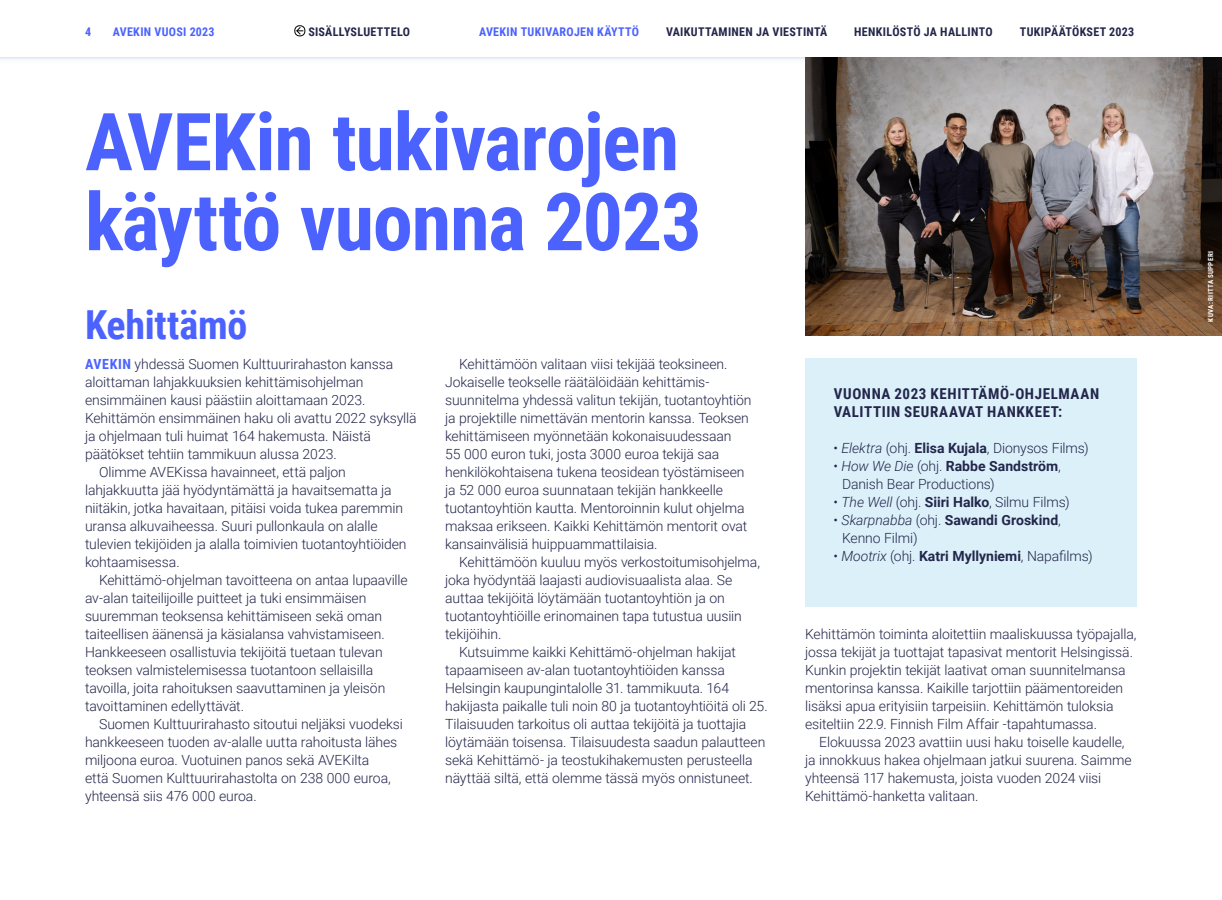
<style>
.page{position:relative;width:1222px;height:900px;background:#fff}
.page>*{position:absolute;margin:0;border:0;box-sizing:border-box;transform-origin:0 0}
.iso_otsikko{font:700 80px/80px "Roboto Condensed";letter-spacing:-.015em;color:#4b62fe}
.iso_otsikko-2{font:700 40px "Roboto Condensed";letter-spacing:-.005em;color:#4b62fe}
.väliotsikko{font:700 15px/18px "Roboto Condensed";letter-spacing:.04em;color:#23264a}
.leipis{font:300 14px/18px "Roboto";letter-spacing:-.01em;color:#23264a}
.leipis__ensikappale{font:300 14px/18px "Roboto";letter-spacing:-.01em;color:#23264a}
.t1{font:700 12px "Roboto Condensed";letter-spacing:.025em;color:#23264a}
.t2{font:700 12px "Roboto Condensed";letter-spacing:.025em;color:#4b62fe}
.Kuvakredut{font:700 7px "Roboto Condensed";letter-spacing:.05em;color:#fff}
.s1{font-family:"Roboto Condensed";font-weight:700;color:#4b62fe}
.s2{font-style:italic}
.s3{font-weight:700}
</style>
<div class="page">
<svg style="left:0;top:57px;width:805px;height:3px"></svg>
<svg style="left:294px;top:25px;width:11px;height:11px"></svg>
<div style="left:805px;top:358px;width:332px;height:249px;background:#dcf0fa"></div>
<img style="left:805px;top:57px;width:417px;height:279px">
<p class="t2" style="left:85px;top:23px;width:8px">4</p>
<p class="t2" style="left:113px;top:23px;width:103px">AVEKIN VUOSI 2023</p>
<p class="t1" style="left:308px;top:23px;width:103px">SISÄLLYSLUETTELO</p>
<p class="t2" style="left:479px;top:23px;width:162px">AVEKIN TUKIVAROJEN KÄYTTÖ</p>
<p class="t1" style="left:666px;top:23px;width:163px">VAIKUTTAMINEN JA VIESTINTÄ</p>
<p class="t1" style="left:854px;top:23px;width:140px">HENKILÖSTÖ JA HALLINTO</p>
<p class="t1" style="left:1020px;top:23px;width:116px">TUKIPÄÄTÖKSET 2023</p>
<p class="iso_otsikko" style="left:85px;top:99px;width:618px">AVEKin tukivarojen käyttö vuonna 2023</p>
<p class="iso_otsikko-2" style="left:85px;top:297px;width:164px">Kehittämö</p>
<p class="leipis__ensikappale" style="left:85px;top:355px;width:333px"><span class="s1">AVEKIN</span> yhdessä Suomen Kulttuurirahaston kanssa aloittaman lahjakkuuksien kehittämisohjelman ensimmäinen kausi päästiin aloittamaan 2023.<br>Kehittämön ensimmäinen haku oli avattu 2022 syksyllä ja ohjelmaan tuli huimat 164 hakemusta. Näistä päätökset tehtiin tammikuun alussa 2023.</p>
<p class="leipis" style="left:85px;top:463px;width:323px;text-indent:14px">Olimme AVEKissa havainneet, että paljon lahjakkuutta jää hyödyntämättä ja havaitsematta ja niitäkin, jotka havaitaan, pitäisi voida tukea paremmin uransa alkuvaiheessa. Suuri pullonkaula on alalle tulevien tekijöiden ja alalla toimivien tuotantoyhtiöiden kohtaamisessa.</p>
<p class="leipis" style="left:85px;top:571px;width:324px;text-indent:14px">Kehittämö-ohjelman tavoitteena on antaa lupaaville av-alan taiteilijoille puitteet ja tuki ensimmäisen suuremman teoksensa kehittämiseen sekä oman taiteellisen äänensä ja käsialansa vahvistamiseen.<br>Hankkeeseen osallistuvia tekijöitä tuetaan tulevan teoksen valmistelemisessa tuotantoon sellaisilla tavoilla, joita rahoituksen saavuttaminen ja yleisön tavoittaminen edellyttävät.</p>
<p class="leipis" style="left:85px;top:715px;width:319px;text-indent:14px">Suomen Kulttuurirahasto sitoutui neljäksi vuodeksi hankkeeseen tuoden av-alalle uutta rahoitusta lähes miljoona euroa. Vuotuinen panos sekä AVEKilta<br>että Suomen Kulttuurirahastolta on 238 000 euroa, yhteensä siis 476 000 euroa.</p>
<p class="leipis" style="left:445px;top:355px;width:308px;text-indent:14px">Kehittämöön valitaan viisi tekijää teoksineen.<br>Jokaiselle teokselle räätälöidään kehittämis&shy;suunnitelma yhdessä valitun tekijän, tuotantoyhtiön ja projektille nimettävän mentorin kanssa. Teoksen kehittämiseen myönnetään kokonaisuudessaan<br>55 000 euron tuki, josta 3000 euroa tekijä saa henkilökohtaisena tukena teosidean työstämiseen ja 52 000 euroa suunnataan tekijän hankkeelle tuotantoyhtiön kautta. Mentoroinnin kulut ohjelma maksaa erikseen. Kaikki Kehittämön mentorit ovat kansainvälisiä huippuammattilaisia.</p>
<p class="leipis" style="left:445px;top:553px;width:316px;text-indent:14px">Kehittämöön kuuluu myös verkostoitumisohjelma, joka hyödyntää laajasti audiovisuaalista alaa. Se auttaa tekijöitä löytämään tuotantoyhtiön ja on tuotantoyhtiöille erinomainen tapa tutustua uusiin tekijöihin.</p>
<p class="leipis" style="left:445px;top:643px;width:324px;text-indent:14px">Kutsuimme kaikki Kehittämö-ohjelman hakijat tapaamiseen av-alan tuotantoyhtiöiden kanssa Helsingin kaupungintalolle 31. tammikuuta. 164 hakijasta paikalle tuli noin 80 ja tuotantoyhtiöitä oli 25.<br>Tilaisuuden tarkoitus oli auttaa tekijöitä ja tuottajia löytämään toisensa. Tilaisuudesta saadun palautteen sekä Kehittämö- ja teostukihakemusten perusteella näyttää siltä, että olemme tässä myös onnistuneet.</p>
<p class="väliotsikko" style="left:834px;top:384px;width:267px">VUONNA 2023 KEHITTÄMÖ-OHJELMAAN<br>VALITTIIN SEURAAVAT HANKKEET:</p>
<p class="leipis" style="left:833px;top:439px;width:257px">• <span class="s2">Elektra</span> (ohj. <span class="s3">Elisa Kujala</span>, Dionysos Films)</p>
<p class="leipis" style="left:842px;top:457px;width:220px;text-indent:-9px">• <span class="s2">How We Die</span> (ohj. <span class="s3">Rabbe Sandström</span>,<br>Danish Bear Productions)</p>
<p class="leipis" style="left:833px;top:493px;width:238px">• <span class="s2">The Well</span> (ohj. <span class="s3">Siiri Halko</span>, Silmu Films)</p>
<p class="leipis" style="left:842px;top:511px;width:220px;text-indent:-9px">• <span class="s2">Skarpnabba</span> (ohj. <span class="s3">Sawandi Groskind</span>,<br>Kenno Filmi)</p>
<p class="leipis" style="left:833px;top:547px;width:261px">• <span class="s2">Mootrix</span> (ohj. <span class="s3">Katri Myllyniemi</span>, Napafilms)</p>
<p class="leipis" style="left:805px;top:625px;width:333px">Kehittämön toiminta aloitettiin maaliskuussa työpajalla, jossa tekijät ja tuottajat tapasivat mentorit Helsingissä.<br>Kunkin projektin tekijät laativat oman suunnitelmansa mentorinsa kanssa. Kaikille tarjottiin päämentoreiden lisäksi apua erityisiin tarpeisiin. Kehittämön tuloksia esiteltiin 22.9. Finnish Film Affair -tapahtumassa.</p>
<p class="leipis" style="left:805px;top:733px;width:328px;text-indent:14px">Elokuussa 2023 avattiin uusi haku toiselle kaudelle, ja innokkuus hakea ohjelmaan jatkui suurena. Saimme yhteensä 117 hakemusta, joista vuoden 2024 viisi Kehittämö-hanketta valitaan.</p>
<p class="Kuvakredut" style="left:1205px;top:322px;width:72px;rotate:-90deg">KUVA: RIITTA SUPPERI</p>
</div>
